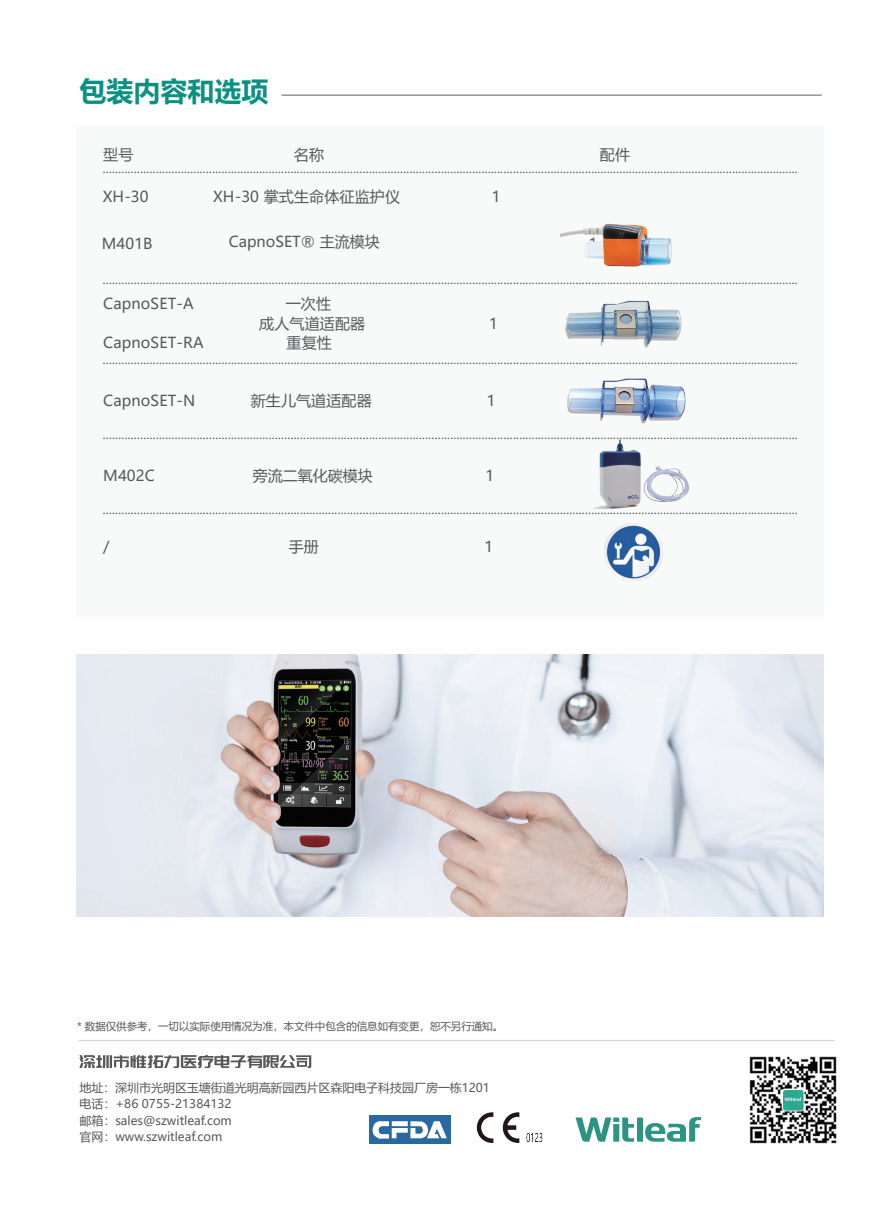
<style>
.page{position:relative;width:893px;height:1212px;background:#fff}
.page>*{position:absolute;margin:0;border:0;box-sizing:border-box;transform-origin:0 0}
.t1{font:700 27px "Microsoft Ya Hei";color:#0a9182}
.t2{font:300 18px "Myriad Pro";color:#57585a}
.t3{font:15px/19.8px "Microsoft Ya Hei";letter-spacing:.01em;color:#57585a;text-align:center}
.t4{font:12px/16.5px "Microsoft Ya Hei";color:#57585a}
.t5{font:10.5px "Microsoft Ya Hei";letter-spacing:-.005em;color:#57585a}
</style>
<div class="page">
<hr style="left:282px;top:94px;width:540px;height:2px;background:#939598">
<div style="left:77px;top:126px;width:747px;height:491px;background:#f2f3f4"></div>
<img style="left:565px;top:301px;width:117px;height:47px">
<img style="left:567px;top:378px;width:119px;height:46px">
<img style="left:560px;top:224px;width:112px;height:43px">
<img style="left:593px;top:439px;width:48px;height:70px">
<img style="left:644px;top:466px;width:45px;height:36px">
<img style="left:604px;top:524px;width:57px;height:55px">
<img style="left:76px;top:654px;width:747px;height:263px">
<hr style="left:79px;top:1040px;width:756px;height:1px;background:#d1d2d4">
<svg style="left:79px;top:1055px;width:232px;height:13px"></svg>
<img style="left:476px;top:1112px;width:67px;height:31px">
<img style="left:749px;top:1056px;width:88px;height:88px">
<div style="left:369px;top:1115px;width:81px;height:29px;background:#2968a0"></div>
<svg style="left:372px;top:1121px;width:75px;height:17px"></svg>
<svg style="left:575px;top:1117px;width:126px;height:25px"></svg>
<h1 class="t1" style="left:79px;top:73px;width:191px">包装内容和选项</h1>
<p class="t3" style="left:103px;top:145px;width:32px">型号</p>
<p class="t3" style="left:294px;top:145px;width:32px">名称</p>
<p class="t3" style="left:600px;top:145px;width:32px">配件</p>
<p class="t2" style="left:102px;top:157px;width:697px">..............................................................................................................................................................................................................................</p>
<p class="t3" style="left:103px;top:186px;width:47px">XH-30</p>
<p class="t3" style="left:213px;top:186px;width:188px">XH-30 掌式生命体征监护仪</p>
<p class="t3" style="left:492px;top:186px;width:10px">1</p>
<p class="t3" style="left:229px;top:231px;width:153px">CapnoSET® 主流模块</p>
<p class="t3" style="left:102px;top:233px;width:53px">M401B</p>
<p class="t3" style="left:589px;top:233px;width:10px">1</p>
<p class="t2" style="left:102px;top:268px;width:697px">..............................................................................................................................................................................................................................</p>
<p class="t3" style="left:103px;top:293px;width:92px">CapnoSET-A</p>
<p class="t3" style="left:259px;top:293px;width:107px">一次性<br>成人气道适配器</p>
<p class="t3" style="left:103px;top:333px;width:102px">CapnoSET-RA</p>
<p class="t3" style="left:287px;top:333px;width:47px">重复性</p>
<p class="t3" style="left:489px;top:313px;width:10px">1</p>
<p class="t2" style="left:102px;top:348px;width:697px">..............................................................................................................................................................................................................................</p>
<p class="t3" style="left:103px;top:391px;width:94px">CapnoSET-N</p>
<p class="t3" style="left:251px;top:391px;width:123px">新生儿气道适配器</p>
<p class="t3" style="left:487px;top:391px;width:10px">1</p>
<p class="t2" style="left:102px;top:423px;width:697px">..............................................................................................................................................................................................................................</p>
<p class="t3" style="left:103px;top:466px;width:53px">M402C</p>
<p class="t3" style="left:485px;top:466px;width:10px">1</p>
<p class="t2" style="left:102px;top:498px;width:697px">..............................................................................................................................................................................................................................</p>
<p class="t3" style="left:253px;top:465px;width:121px">旁流二氧化碳模块</p>
<p class="t3" style="left:103px;top:536px;width:8px">/</p>
<p class="t3" style="left:289px;top:536px;width:32px">手册</p>
<p class="t3" style="left:484px;top:536px;width:10px">1</p>
<p class="t5" style="left:77px;top:1019px;width:428px">* 数据仅供参考，一切以实际使用情况为准，本文件中包含的信息如有变更，恕不另行通知。</p>
<p class="t4" style="left:79px;top:1079px;width:412px">地址：深圳市光明区玉塘街道光明高新园西片区森阳电子科技园厂房一栋1201电话：+86 0755-21384132<br>邮箱：sales@szwitleaf.com<br>官网：www.szwitleaf.com</p>
</div>
